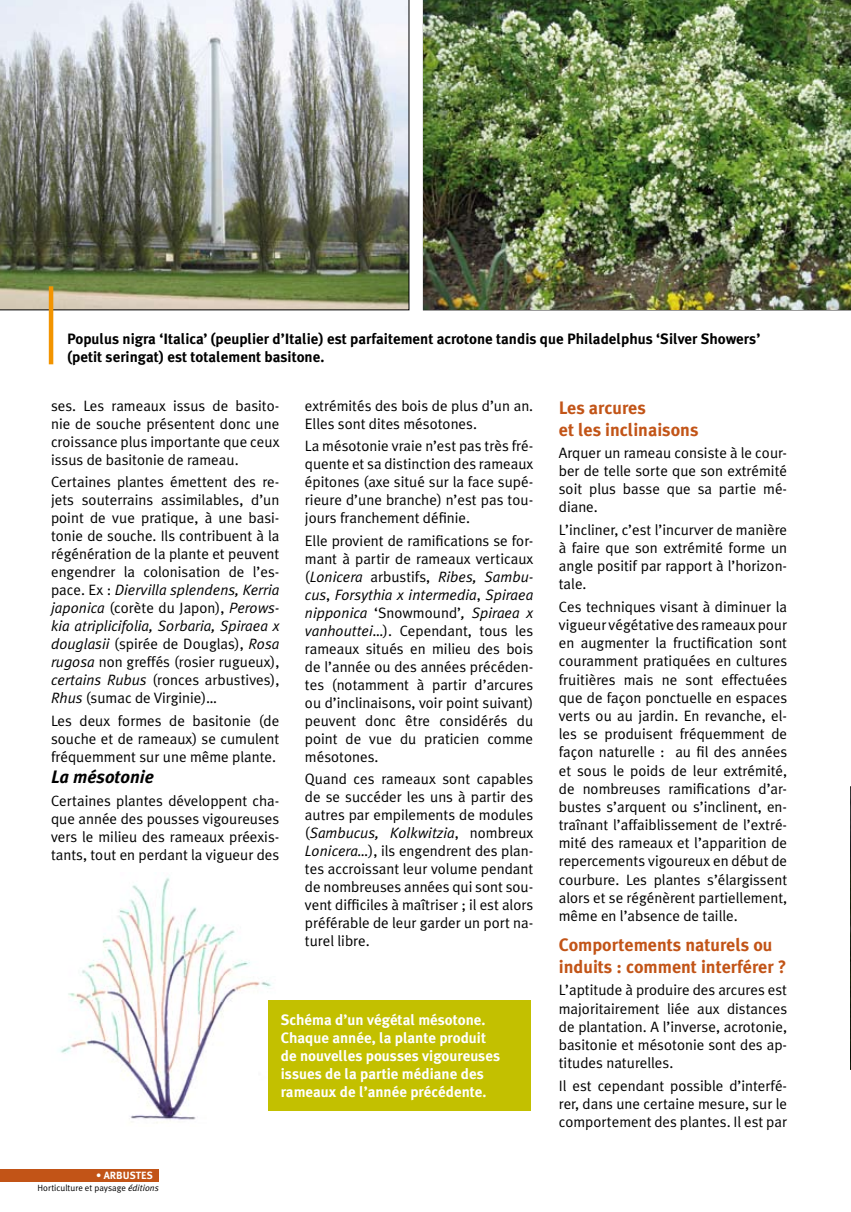
<style>
.page{position:relative;width:851px;height:1212px;background:#fff}
.page>*{position:absolute;margin:0;border:0;box-sizing:border-box;transform-origin:0 0}
.t1{font:700 18px/21.8px "Meta Plus";color:#c25417}
.t2{font:italic 700 18px "Meta Plus";color:#000}
.t3{font:15px/18px "Meta Plus Normal";color:#000;text-align:justify}
.t4{font:700 15px/18px "Meta Plus";color:#000}
.t5{font:700 15px/18px "Meta Plus";color:#fff}
.t6{font:700 10.5px "Meta Plus";color:#fff}
.t7{font:9px "Meta Plus Normal";color:#000}
.s1{font-style:italic}
</style>
<div class="page">
<svg style="left:850px;top:786px;width:1px;height:284px"></svg>
<div style="left:0;top:1169px;width:159px;height:13px;background:#c25417"></div>
<img style="left:60px;top:877px;width:212px;height:246px">
<svg style="left:0;top:0;width:409px;height:310px"></svg>
<img style="left:423px;top:0;width:427px;height:310px">
<div style="left:268px;top:1000px;width:262px;height:111px;background:#c3c000"></div>
<hr style="left:49px;top:286px;width:4px;height:78px;background:#f29400">
<p class="t4" style="left:67px;top:330px;width:694px">Populus nigra ‘Italica’ (peuplier d’Italie) est parfaitement acrotone tandis que Philadelphus ‘Silver Showers’ (petit seringat) est totalement basitone.</p>
<p class="t3" style="left:51px;top:397px;width:230px">ses. Les rameaux issus de basito&shy;nie de souche présentent donc une croissance plus importante que ceux issus de basitonie de rameau.</p>
<p class="t3" style="left:51px;top:473px;width:230px">Certaines plantes émettent des re&shy;jets souterrains assimilables, d’un point de vue pratique, à une basi&shy;tonie de souche. Ils contribuent à la régénération de la plante et peuvent engendrer la colonisation de l’es&shy;pace. Ex : <span class="s1">Diervilla splendens, Kerria japonica</span> (corète du Japon), <span class="s1">Perows&shy;kia atriplicifolia, Sorbaria, Spiraea x douglasii</span> (spirée de Douglas), <span class="s1">Rosa rugosa</span> non greffés (rosier rugueux), <span class="s1">certains Rubus</span> (ronces arbustives), <span class="s1">Rhus</span> (sumac de Virginie)…</p>
<p class="t3" style="left:51px;top:711px;width:230px">Les deux formes de basitonie (de souche et de rameaux) se cumulent fréquemment sur une même plante.</p>
<p class="t2" style="left:51px;top:767px;width:104px">La mésotonie</p>
<p class="t3" style="left:51px;top:791px;width:230px">Certaines plantes développent cha&shy;que année des pousses vigoureuses vers le milieu des rameaux préexis&shy;tants, tout en perdant la vigueur des</p>
<p class="t3" style="left:305px;top:397px;width:230px">extrémités des bois de plus d’un an.<br>Elles sont dites mésotones.</p>
<p class="t3" style="left:305px;top:437px;width:230px">La mésotonie vraie n’est pas très fré&shy;quente et sa distinction des rameaux épitones (axe situé sur la face supé&shy;rieure d’une branche) n’est pas tou&shy;jours franchement définie.</p>
<p class="t3" style="left:305px;top:531px;width:230px">Elle provient de ramifications se for&shy;mant à partir de rameaux verticaux (<span class="s1">Lonicera</span> arbustifs, <span class="s1">Ribes, Sambu&shy;cus</span>, <span class="s1">Forsythia x intermedia</span>, <span class="s1">Spiraea nipponica</span> ‘Snowmound’<span class="s1">, Spiraea x vanhouttei</span>…). Cependant, tous les rameaux situés en milieu des bois de l’année ou des années précéden&shy;tes (notamment à partir d’arcures ou d’inclinaisons, voir point suivant) peuvent donc être considérés du point de vue du praticien comme mésotones.</p>
<p class="t3" style="left:305px;top:770px;width:230px">Quand ces rameaux sont capables de se succéder les uns à partir des autres par empilements de modules (<span class="s1">Sambucus, Kolkwitzia</span>, nombreux <span class="s1">Lonicera…</span>), ils engendrent des plan&shy;tes accroissant leur volume pendant de nombreuses années qui sont sou&shy;vent difficiles à maîtriser ; il est alors préférable de leur garder un port na&shy;turel libre.</p>
<p class="t6" style="left:96px;top:1169px;width:58px">• Arbustes</p>
<p class="t7" style="left:38px;top:1183px;width:123px">Horticulture et paysage <span class="s1">éditions</span></p>
<p class="t5" style="left:281px;top:1010px;width:221px">Schéma d’un végétal mésotone.<br>Chaque année, la plante produit de nouvelles pousses vigoureuses issues de la partie médiane des rameaux de l’année précédente.</p>
<p class="t1" style="left:558px;top:396px;width:141px">Les arcures<br>et les inclinaisons</p>
<p class="t3" style="left:558px;top:443px;width:230px">Arquer un rameau consiste à le cour&shy;ber de telle sorte que son extrémité soit plus basse que sa partie mé&shy;diane.</p>
<p class="t3" style="left:558px;top:520px;width:230px">L’incliner, c’est l’incurver de manière à faire que son extrémité forme un angle positif par rapport à l’horizon&shy;tale.</p>
<p class="t3" style="left:558px;top:597px;width:230px">Ces techniques visant à diminuer la vigueur végétative des rameaux pour en augmenter la fructification sont couramment pratiquées en cultures fruitières mais ne sont effectuées que de façon ponctuelle en espaces verts ou au jardin. En revanche, el&shy;les se produisent fréquemment de façon naturelle : au fil des années et sous le poids de leur extrémité, de nombreuses ramifications d’ar&shy;bustes s’arquent ou s’inclinent, en&shy;traînant l’affaiblissement de l’extré&shy;mité des rameaux et l’apparition de repercements vigoureux en début de courbure. Les plantes s’élargissent alors et se régénèrent partiellement, même en l’absence de taille.</p>
<p class="t1" style="left:558px;top:934px;width:229px">Comportements naturels ou induits : comment interférer ?</p>
<p class="t3" style="left:558px;top:981px;width:230px">L’aptitude à produire des arcures est majoritairement liée aux distances de plantation. A l’inverse, acrotonie, basitonie et mésotonie sont des ap&shy;titudes naturelles.</p>
<p class="t3" style="left:558px;top:1076px;width:230px">Il est cependant possible d’interfé&shy;rer, dans une certaine mesure, sur le comportement des plantes. Il est par</p>
</div>
